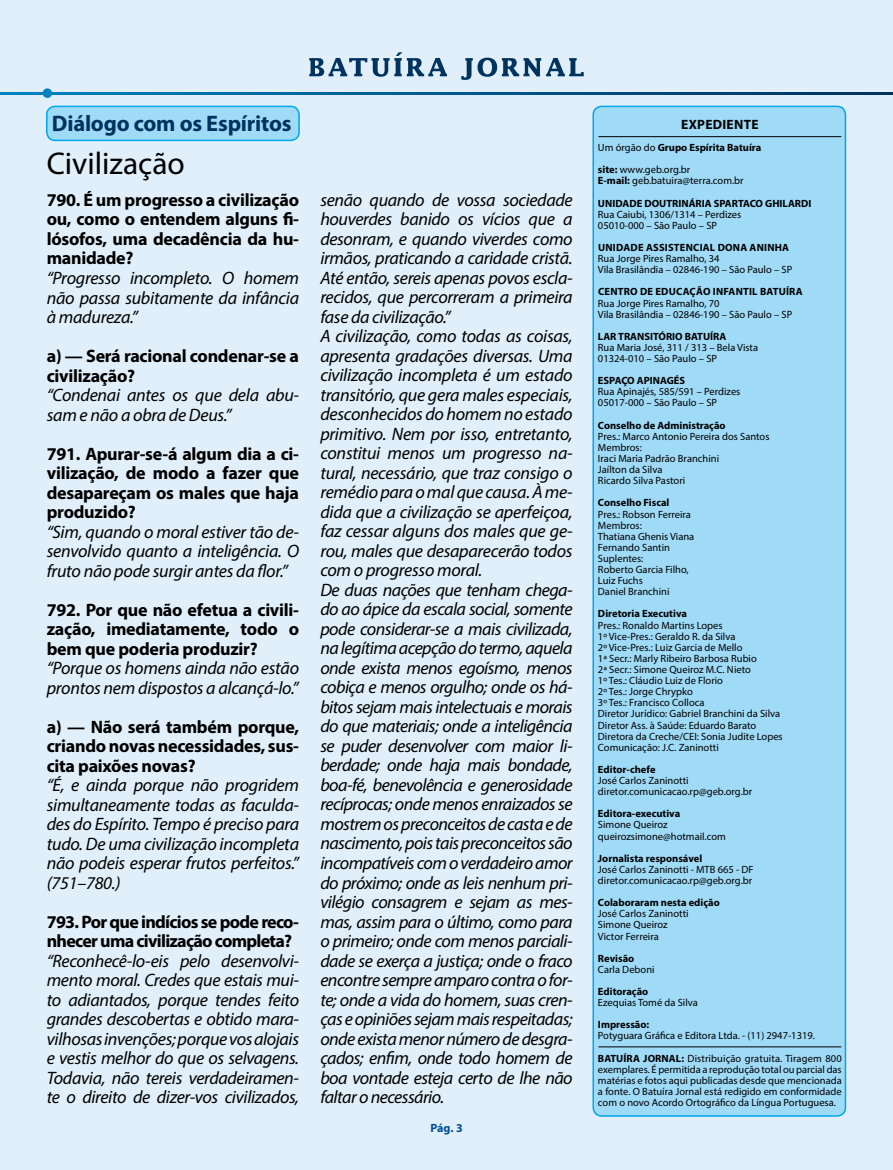
<style>
.page{position:relative;width:893px;height:1170px;background:#fff}
.page>*{position:absolute;margin:0;border:0;box-sizing:border-box;transform-origin:0 0}
.t1{font:31.5px "Myriad Pro";color:#000}
.t2{font:700 22.5px "Myriad Pro";letter-spacing:-.01em;color:#00325e}
.t3{font:italic 18px/19.5px "Myriad Pro";letter-spacing:-.025em;color:#000;text-align:justify}
.t4{font:700 18px/19.5px "Myriad Pro";letter-spacing:-.015em;color:#000;text-align:justify}
.t5{font:700 18px/19.5px "Myriad Pro";letter-spacing:-.04em;color:#000}
.t6{font:700 13.5px "Myriad Pro";letter-spacing:.02em;color:#000}
.t7{font:700 12px "Myriad Pro";color:#004f91}
.t8{font:10.5px/11.1px "Myriad Pro";color:#000}
.t9{font:700 10.5px/22.2px "Myriad Pro";color:#000}
.t10{font:700 10.5px "Myriad Pro";letter-spacing:.02em;color:#000}
.s1{font-weight:400}
.s2{font-weight:700}
</style>
<div class="page">
<div style="left:0;top:0;width:893px;height:1169px;background:#e0eff9"></div>
<svg style="left:0;top:93px;width:893px;height:1px"></svg>
<svg style="left:309px;top:52px;width:138px;height:25px"></svg>
<svg style="left:461px;top:58px;width:123px;height:22px"></svg>
<div style="left:47px;top:106px;width:252px;height:34px;background:#9fdaf7;border-radius:9px"></div>
<div style="left:46px;top:106px;width:254px;height:35px;border:2px solid #00a6eb;border-radius:9px"></div>
<div style="left:43px;top:88px;width:9px;height:10px;background:#0082c0;border-radius:50%"></div>
<div style="left:593px;top:106px;width:252px;height:1009px;background:#9fdaf7;border-radius:9px"></div>
<div style="left:592px;top:106px;width:254px;height:1010px;border:2px solid #00a6eb;border-radius:9px"></div>
<hr style="left:598px;top:136px;width:243px;height:1px;background:#000">
<hr style="left:598px;top:1046px;width:243px;height:1px;background:#000">
<p class="t2" style="left:52px;top:108px;width:241px">Diálogo com os Espíritos</p>
<h1 class="t1" style="left:47px;top:144px;width:140px">Civilização</h1>
<p class="t4" style="left:47px;top:189px;width:254px">790. É um progresso a civilização ou, como o entendem alguns fi&shy;lósofos, uma decadência da hu&shy;manidade?</p>
<p class="t3" style="left:47px;top:268px;width:254px">“Progresso incompleto. O homem não passa subitamente da infância à madureza.”</p>
<p class="t4" style="left:47px;top:345px;width:254px">a) — Será racional condenar-se a civilização?</p>
<p class="t3" style="left:47px;top:385px;width:254px">“Condenai antes os que dela abu&shy;sam e não a obra de Deus.”</p>
<p class="t4" style="left:47px;top:443px;width:254px">791. Apurar-se-á algum dia a ci&shy;vilização, de modo a fazer que desapareçam os males que haja produzido?</p>
<p class="t3" style="left:47px;top:521px;width:254px">“Sim, quando o moral estiver tão de&shy;senvolvido quanto a inteligência. O fruto não pode surgir antes da flor.”</p>
<p class="t4" style="left:47px;top:599px;width:254px">792. Por que não efetua a civili&shy;zação, imediatamente, todo o bem que poderia produzir?</p>
<p class="t3" style="left:47px;top:658px;width:254px">“Porque os homens ainda não estão prontos nem dispostos a alcançá-lo.”</p>
<p class="t4" style="left:47px;top:716px;width:254px">a) — Não será também porque, criando novas necessidades, sus&shy;cita paixões novas?</p>
<p class="t3" style="left:47px;top:775px;width:254px">“É, e ainda porque não progridem simultaneamente todas as faculda&shy;des do Espírito. Tempo é preciso para tudo. De uma civilização incompleta não podeis esperar frutos perfeitos.” (751–780.)</p>
<p class="t5" style="left:47px;top:911px;width:254px">793. Por que indícios se pode reco&shy;nhecer uma civilização completa?</p>
<p class="t3" style="left:47px;top:950px;width:254px">“Reconhecê-lo-eis pelo desenvolvi&shy;mento moral. Credes que estais mui&shy;to adiantados, porque tendes feito grandes descobertas e obtido mara&shy;vilhosas invenções; porque vos alojais e vestis melhor do que os selvagens.<br>Todavia, não tereis verdadeiramen&shy;te o direito de dizer-vos civilizados,</p>
<p class="t3" style="left:320px;top:190px;width:254px;text-align:left">senão quando de vossa sociedade houverdes banido os vícios que a desonram, e quando viverdes como irmãos, praticando a caridade cristã.<br>Até então, sereis apenas povos escla&shy;recidos, que percorreram a primeira fase da civilização.”<br>A civilização, como todas as coisas, apresenta gradações diversas. Uma civilização incompleta é um estado transitório, que gera males especiais, desconhecidos do homem no estado primitivo. Nem por isso, entretanto, constitui menos um progresso na&shy;tural, necessário, que traz consigo o remédio para o mal que causa. À me&shy;dida que a civilização se aperfeiçoa, faz cessar alguns dos males que ge&shy;rou, males que desaparecerão todos com o progresso moral.<br>De duas nações que tenham chega&shy;do ao ápice da escala social, somente pode considerar-se a mais civilizada, na legítima acepção do termo, aquela onde exista menos egoísmo, menos cobiça e menos orgulho; onde os há&shy;bitos sejam mais intelectuais e morais do que materiais; onde a inteligência se puder desenvolver com maior li&shy;berdade; onde haja mais bondade, boa-fé, benevolência e generosidade recíprocas; onde menos enraizados se mostrem os preconceitos de casta e de nascimento, pois tais preconceitos são incompatíveis com o verdadeiro amor do próximo; onde as leis nenhum pri&shy;vilégio consagrem e sejam as mes&shy;mas, assim para o último, como para o primeiro; onde com menos parciali&shy;dade se exerça a justiça; onde o fraco encontre sempre amparo contra o for&shy;te; onde a vida do homem, suas cren&shy;ças e opiniões sejam mais respeitadas; onde exista menor número de desgra&shy;çados; enfim, onde todo homem de boa vontade esteja certo de lhe não faltar o necessário.</p>
<p class="t7" style="left:430px;top:1120px;width:34px">Pág. 3</p>
<p class="t6" style="left:681px;top:116px;width:79px">EXPEDIENTE</p>
<p class="t9" style="left:598px;top:136px;width:165px"><span class="s1">Um órgão do</span> Grupo Espírita Batuíra site: <span class="s1">www.geb.org.br</span></p>
<p class="t9" style="left:598px;top:169px;width:215px">E-mail: <span class="s1">geb.batuira@terra.com.br<br></span>UNIDADE DOUTRINÁRIA SPARTACO GHILARDI</p>
<p class="t8" style="left:598px;top:208px;width:145px">Rua Caiubi, 1306/1314 – Perdizes<br>05010-000 – São Paulo – SP</p>
<p class="t10" style="left:598px;top:240px;width:193px">UNIDADE ASSISTENCIAL DONA ANINHA</p>
<p class="t8" style="left:598px;top:253px;width:196px">Rua Jorge Pires Ramalho, 34<br>Vila Brasilândia – 02846-190 – São Paulo – SP</p>
<p class="t10" style="left:598px;top:285px;width:206px">CENTRO DE EDUCAÇÃO INFANTIL BATUÍRA</p>
<p class="t8" style="left:598px;top:297px;width:196px">Rua Jorge Pires Ramalho, 70<br>Vila Brasilândia – 02846-190 – São Paulo – SP</p>
<p class="t9" style="left:598px;top:325px;width:130px">LAR TRANSITÓRIO BATUÍRA</p>
<p class="t8" style="left:598px;top:341px;width:162px">Rua Maria José, 311 / 313 – Bela Vista<br>01324-010 – São Paulo – SP</p>
<p class="t9" style="left:598px;top:369px;width:89px">ESPAÇO APINAGÉS</p>
<p class="t8" style="left:598px;top:386px;width:144px">Rua Apinajés, 585/591 – Perdizes<br>05017-000 – São Paulo – SP</p>
<p class="t9" style="left:598px;top:413px;width:129px">Conselho de Administração</p>
<p class="t8" style="left:598px;top:430px;width:173px">Pres.: Marco Antonio Pereira dos Santos<br>Membros:<br>Iraci Maria Padrão Branchini<br>Jaílton da Silva<br>Ricardo Silva Pastori</p>
<p class="t9" style="left:598px;top:491px;width:73px">Conselho Fiscal</p>
<p class="t8" style="left:598px;top:508px;width:98px">Pres.: Robson Ferreira<br>Membros:<br>Thatiana Ghenis Viana<br>Fernando Santin<br>Suplentes:<br>Roberto Garcia Filho,<br>Luiz Fuchs<br>Daniel Branchini</p>
<p class="t9" style="left:598px;top:602px;width:91px">Diretoria Executiva</p>
<p class="t8" style="left:598px;top:619px;width:186px">Pres.: Ronaldo Martins Lopes<br>1º Vice-Pres.: Geraldo R. da Silva<br>2º Vice-Pres.: Luiz Garcia de Mello<br>1ª Secr.: Marly Ribeiro Barbosa Rubio<br>2ª Secr.: Simone Queiroz M.C. Nieto<br>1º Tes.: Cláudio Luiz de Florio<br>2º Tes.: Jorge Chrypko<br>3º Tes.: Francisco Colloca<br>Diretor Jurídico: Gabriel Branchini da Silva Diretor Ass. à Saúde: Eduardo Barato Diretora da Creche/CEI: Sonia Judite Lopes Comunicação: J.C. Zaninotti</p>
<p class="t9" style="left:598px;top:757px;width:59px">Editor-chefe</p>
<p class="t8" style="left:598px;top:774px;width:156px">José Carlos Zaninotti diretor.comunicacao.rp@geb.org.br</p>
<p class="t9" style="left:598px;top:802px;width:84px">Editora-executiva</p>
<p class="t8" style="left:598px;top:819px;width:129px">Simone Queiroz queirozsimone@hotmail.com</p>
<p class="t9" style="left:598px;top:846px;width:106px">Jornalista responsável</p>
<p class="t8" style="left:598px;top:863px;width:157px">José Carlos Zaninotti - MTB 665 - DF diretor.comunicacao.rp@geb.org.br</p>
<p class="t9" style="left:598px;top:891px;width:123px">Colaboraram nesta edição</p>
<p class="t8" style="left:598px;top:908px;width:92px">José Carlos Zaninotti<br>Simone Queiroz<br>Victor Ferreira</p>
<p class="t9" style="left:598px;top:946px;width:38px">Revisão</p>
<p class="t8" style="left:598px;top:963px;width:58px">Carla Deboni</p>
<p class="t9" style="left:598px;top:979px;width:52px">Editoração</p>
<p class="t8" style="left:598px;top:996px;width:101px">Ezequias Tomé da Silva</p>
<p class="t9" style="left:598px;top:1013px;width:53px">Impressão:</p>
<p class="t8" style="left:598px;top:1024px;width:245px;line-height:22.2px">Potyguara Gráfica e Editora Ltda. - (11) 2947-1319.<br><span class="s2">BATUÍRA JORNAL:</span> Distribuição gratuita. Tiragem 800</p>
<p class="t8" style="left:598px;top:1063px;width:245px;text-align:justify">exemplares. É permitida a reprodução total ou parcial das matérias e fotos aqui publicadas desde que mencionada a fonte. O Batuíra Jornal está redigido em conformidade com o novo Acordo Ortográfico da Língua Portuguesa.</p>
</div>
